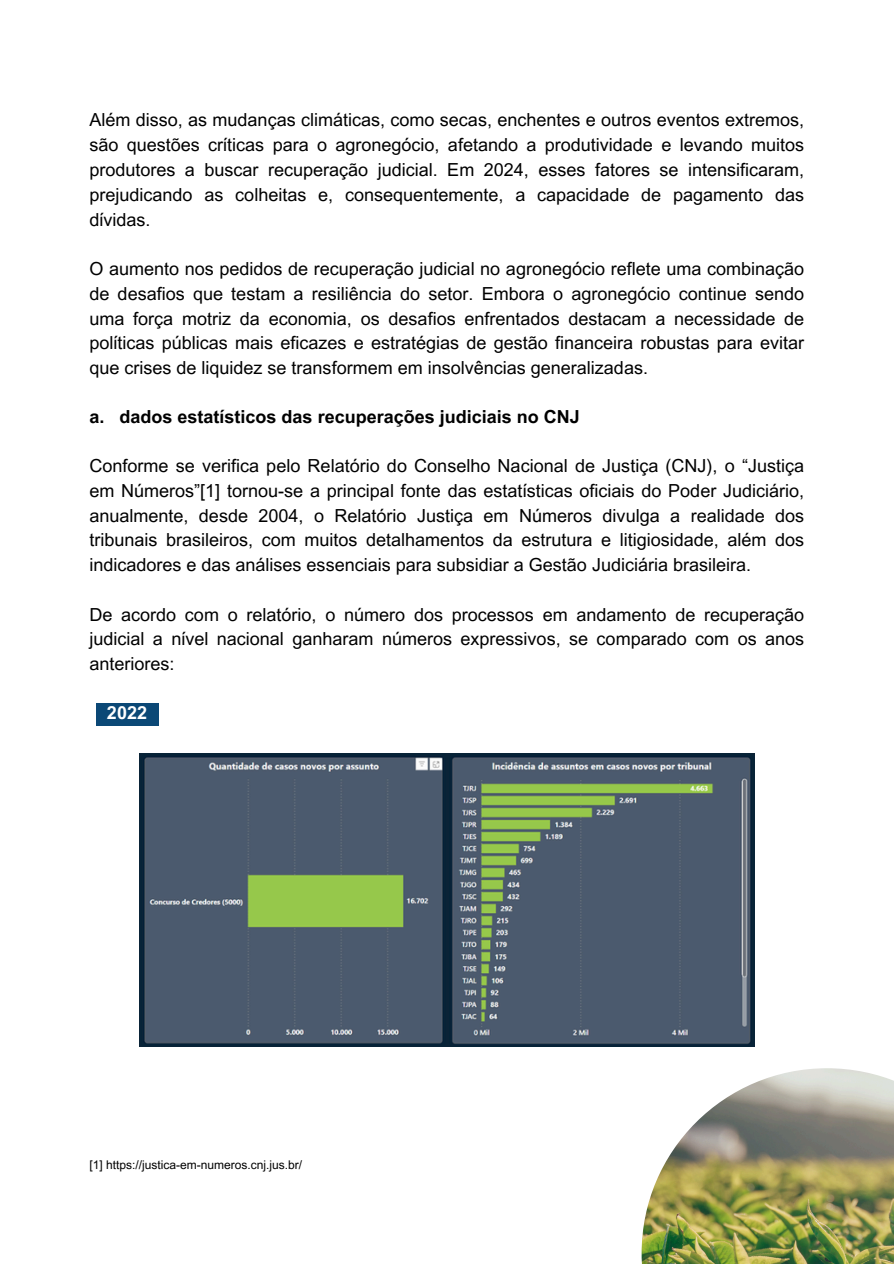
<style>
.page{position:relative;width:894px;height:1264px;background:#fff}
.page>*{position:absolute;margin:0;border:0;box-sizing:border-box;transform-origin:0 0}
.t1{font:18px/24.8px "Arial MT Pro";color:#000;text-align:justify}
.t2{font:700 18px "Arial MT Pro";color:#000}
.t3{font:700 18px "Arial MT Pro";color:#fff}
.t4{font:12px "Arial MT Pro";color:#000}
</style>
<div class="page">
<img style="left:641px;top:1068px;width:252px;height:195px">
<div style="left:96px;top:702px;width:62px;height:23px;background:#0b4876"></div>
<img style="left:139px;top:754px;width:615px;height:292px">
<h1 class="t1" style="left:89px;top:110px;width:716px">Além disso, as mudanças climáticas, como secas, enchentes e outros eventos extremos, são questões críticas para o agronegócio, afetando a produtividade e levando muitos produtores a buscar recuperação judicial. Em 2024, esses fatores se intensificaram, prejudicando as colheitas e, consequentemente, a capacidade de pagamento das dívidas.</h1>
<p class="t1" style="left:89px;top:258px;width:716px">O aumento nos pedidos de recuperação judicial no agronegócio reflete uma combinação de desafios que testam a resiliência do setor. Embora o agronegócio continue sendo uma força motriz da economia, os desafios enfrentados destacam a necessidade de políticas públicas mais eficazes e estratégias de gestão financeira robustas para evitar que crises de liquidez se transformem em insolvências generalizadas.</p>
<h2 class="t2" style="left:89px;top:409px;width:492px">a. dados estatísticos das recuperações judiciais no CNJ</h2>
<h1 class="t1" style="left:89px;top:455px;width:716px">Conforme se verifica pelo Relatório do Conselho Nacional de Justiça (CNJ), o “Justiça em Números”[1] tornou-se a principal fonte das estatísticas oficiais do Poder Judiciário, anualmente, desde 2004, o Relatório Justiça em Números divulga a realidade dos tribunais brasileiros, com muitos detalhamentos da estrutura e litigiosidade, além dos indicadores e das análises essenciais para subsidiar a Gestão Judiciária brasileira.</h1>
<h2 class="t1" style="left:89px;top:604px;width:716px">De acordo com o relatório, o número dos processos em andamento de recuperação judicial a nível nacional ganharam números expressivos, se comparado com os anos anteriores:</h2>
<p class="t3" style="left:107px;top:706px;width:42px">2022</p>
<p class="t4" style="left:89px;top:1160px;width:214px">[1] https://justica-em-numeros.cnj.jus.br/</p>
</div>
